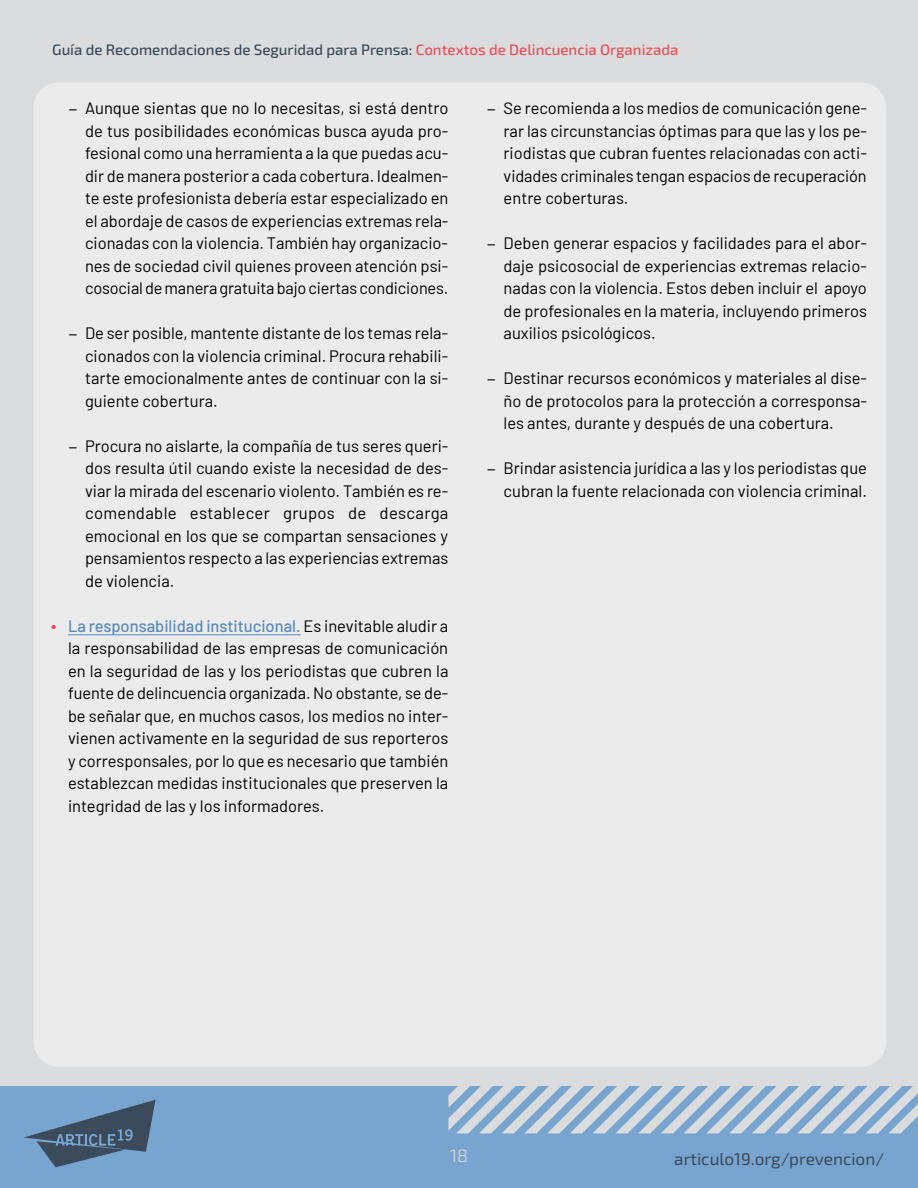
<style>
.page{position:relative;width:918px;height:1188px;background:#dbdcde}
.page>*{position:absolute;margin:0;border:0;box-sizing:border-box;transform-origin:0 0}
.t1{font:300 18px "Exo 2";color:#dddbde}
.t2{font:17.1px "Exo 2";color:#3b4b5b}
.t3{font:16.5px/22.5px "Barlow";color:#000;text-align:justify}
.t4{font:500 15px "Exo 2";color:#384a59}
.s1{color:#eb4d54}
.s2{font-family:"Exo 2"}
.s3{font-weight:700;color:#eb4d54}
.s4{font-weight:500;color:#598abd}
</style>
<div class="page">
<div style="left:33px;top:82px;width:853px;height:985px;background:#ebebeb;border-radius:26px"></div>
<div style="left:0;top:1087px;width:918px;height:101px;background:#78a4d0"></div>
<svg style="left:448px;top:1086px;width:470px;height:47px"></svg>
<svg style="left:24px;top:1100px;width:132px;height:67px"></svg>
<hr style="left:68px;top:634px;width:233px;height:1px;background:#598abd">
<p class="t4" style="left:52px;top:39px;width:628px">Guía de Recomendaciones de Seguridad para Prensa: <span class="s1">Contextos de Delincuencia Organizada</span></p>
<p class="t3" style="left:85px;top:96px;width:365px;text-indent:-17px"><span class="s2">–</span> Aunque sientas que no lo necesitas, si está dentro de tus posibilidades económicas busca ayuda pro&shy;fesional como una herramienta a la que puedas acu&shy;dir de manera posterior a cada cobertura. Idealmen&shy;te este profesionista debería estar especializado en el abordaje de casos de experiencias extremas rela&shy;cionadas con la violencia. También hay organizacio&shy;nes de sociedad civil quienes proveen atención psi&shy;cosocial de manera gratuita bajo ciertas condiciones.</p>
<p class="t3" style="left:85px;top:321px;width:365px;text-indent:-17px"><span class="s2">–</span> De ser posible, mantente distante de los temas rela&shy;cionados con la violencia criminal. Procura rehabili&shy;tarte emocionalmente antes de continuar con la si&shy;guiente cobertura.</p>
<p class="t3" style="left:85px;top:433px;width:365px;text-indent:-17px"><span class="s2">–</span> Procura no aislarte, la compañía de tus seres queri&shy;dos resulta útil cuando existe la necesidad de des&shy;viar la mirada del escenario violento. También es re&shy;comendable establecer grupos de descarga emocional en los que se compartan sensaciones y pensamientos respecto a las experiencias extremas de violencia.</p>
<p class="t3" style="left:68px;top:613px;width:382px;text-indent:-17px"><span class="s3">∙</span> <span class="s4">La responsabilidad institucional.</span> Es inevitable aludir a la responsabilidad de las empresas de comunicación en la seguridad de las y los periodistas que cubren la fuente de delincuencia organizada. No obstante, se de&shy;be señalar que, en muchos casos, los medios no inter&shy;vienen activamente en la seguridad de sus reporteros y corresponsales, por lo que es necesario que también establezcan medidas institucionales que preserven la integridad de las y los informadores.</p>
<p class="t3" style="left:504px;top:96px;width:365px;text-indent:-17px"><span class="s2">–</span> Se recomienda a los medios de comunicación gene&shy;rar las circunstancias óptimas para que las y los pe&shy;riodistas que cubran fuentes relacionadas con acti&shy;vidades criminales tengan espacios de recuperación entre coberturas.</p>
<p class="t3" style="left:504px;top:231px;width:365px;text-indent:-17px"><span class="s2">–</span> Deben generar espacios y facilidades para el abor&shy;daje psicosocial de experiencias extremas relacio&shy;nadas con la violencia. Estos deben incluir el apoyo de profesionales en la materia, incluyendo primeros auxilios psicológicos.</p>
<p class="t3" style="left:504px;top:366px;width:365px;text-indent:-17px"><span class="s2">–</span> Destinar recursos económicos y materiales al dise&shy;ño de protocolos para la protección a corresponsa&shy;les antes, durante y después de una cobertura.</p>
<p class="t3" style="left:487px;top:456px;width:382px;text-align:right"><span class="s2">–</span> Brindar asistencia jurídica a las y los periodistas que cubran la fuente relacionada con violencia criminal.</p>
<p class="t1" style="left:450px;top:1143px;width:19px">18</p>
<p class="t2" style="left:674px;top:1147px;width:211px">articulo19.org/prevencion/</p>
</div>
